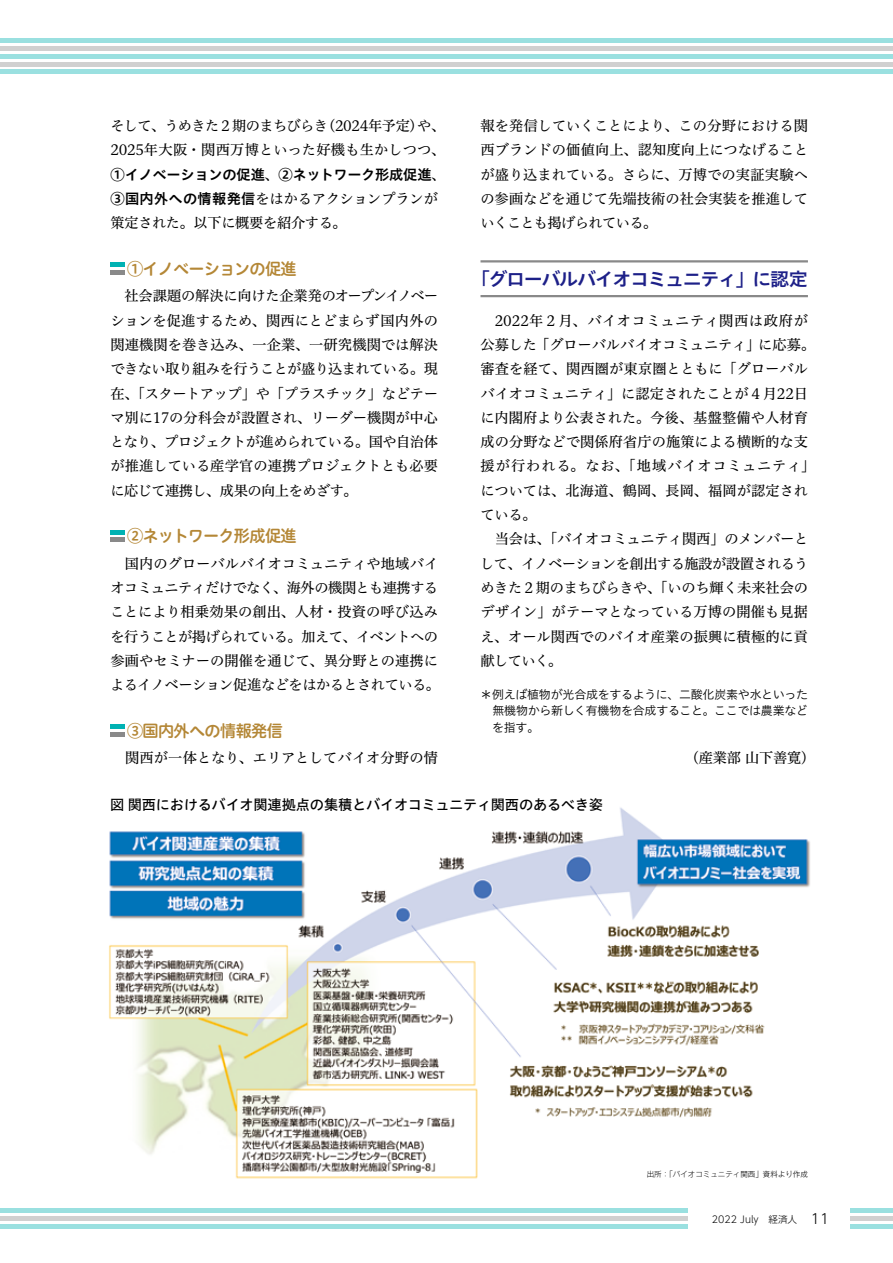
<style>
.page{position:relative;width:893px;height:1263px;background:#fff}
.page>*{position:absolute;margin:0;border:0;box-sizing:border-box;transform-origin:0 0}
.t1{font:18.6px "Hiragino UD Sans Std W6";letter-spacing:-.08em;color:#1d2088}
.t2{font:16.5px "Hiragino UD Sans R Std W6";letter-spacing:-.04em;color:#b48736}
.t3{font:14.25px/24.3px "Hiragino UD Serif Std W4";letter-spacing:-.01em;color:#000}
.t4{font:14.25px "Hiragino UD Sans Std W5";letter-spacing:-.02em;color:#000}
.t5{font:14.25px "Hiragino UD Sans Std W6";letter-spacing:-.02em;color:#000}
.t6{font:12px/16.5px "Hiragino UD Sans Std W3";letter-spacing:-.025em;color:#000;text-align:justify}
.t7{font:300 9.6px "UD Shin Go Pro";color:#000}
.t8{font:300 7.5px "Gothic MB101 Pro";color:#000}
.s1{font-family:"Hiragino UD Serif Std W4"}
.s2{font-family:"Hiragino UD Sans Std W6"}
.s3{font-size:13.8px}
</style>
<div class="page">
<div style="left:0;top:38px;width:893px;height:5px;background:#9ae0e0"></div>
<div style="left:0;top:46px;width:893px;height:5px;background:#d0d0d0"></div>
<div style="left:0;top:54px;width:893px;height:5px;background:#9ae0e0"></div>
<hr style="left:0;top:62px;width:893px;height:4px;background:#d0d0d0">
<div style="left:0;top:69px;width:893px;height:5px;background:#9ae0e0"></div>
<hr style="left:0;top:1209px;width:688px;height:4px;background:#9ae0e0">
<div style="left:0;top:1216px;width:688px;height:5px;background:#d0d0d0"></div>
<div style="left:0;top:1224px;width:688px;height:5px;background:#9ae0e0"></div>
<hr style="left:850px;top:1209px;width:43px;height:4px;background:#9ae0e0">
<div style="left:850px;top:1216px;width:43px;height:5px;background:#d0d0d0"></div>
<div style="left:850px;top:1224px;width:43px;height:5px;background:#9ae0e0"></div>
<svg style="left:111px;top:262px;width:13px;height:13px"></svg>
<svg style="left:111px;top:530px;width:13px;height:12px"></svg>
<svg style="left:111px;top:724px;width:13px;height:12px"></svg>
<hr style="left:480px;top:260px;width:328px;height:2px;background:#898989">
<hr style="left:480px;top:295px;width:328px;height:2px;background:#898989">
<img style="left:109px;top:807px;width:701px;height:372px">
<p class="t3" style="left:110px;top:113px;width:336px">そして、うめきた２期のまちびらき（2024年予定）や、<br>2025年大阪・関西万博といった好機も生かしつつ、</p>
<p class="t5" style="left:111px;top:163px;width:336px">①イノベーションの促進<span class="s1">、</span>②ネットワーク形成促進<span class="s1">、</span></p>
<p class="t3" style="left:111px;top:186px;width:329px"><span class="s2">③国内外への情報発信</span>をはかるアクションプランが策定された。以下に概要を紹介する。</p>
<p class="t2" style="left:127px;top:256px;width:171px">①イノベーションの促進</p>
<p class="t3" style="left:110px;top:283px;width:329px;text-align:justify">　社会課題の解決に向けた企業発のオープンイノベーションを促進するため、関西にとどまらず国内外の関連機関を巻き込み、一企業、一研究機関では解決できない取り組みを行うことが盛り込まれている。現在、「スタートアップ」や「プラスチック」などテーマ別に17の分科会が設置され、リーダー機関が中心となり、プロジェクトが進められている。国や自治体が推進している産学官の連携プロジェクトとも必要に応じて連携し、成果の向上をめざす。</p>
<p class="t2" style="left:127px;top:523px;width:171px">②ネットワーク形成促進</p>
<p class="t3" style="left:110px;top:550px;width:331px">　国内のグローバルバイオコミュニティや地域バイオコミュニティだけでなく、海外の機関とも連携することにより相乗効果の創出、人材・投資の呼び込みを行うことが掲げられている。加えて、イベントへの参画やセミナーの開催を通じて、異分野との連携によるイノベーション促進などをはかるとされている。</p>
<p class="t2" style="left:127px;top:718px;width:157px">③国内外への情報発信</p>
<p class="t3" style="left:111px;top:745px;width:329px">　関西が一体となり、エリアとしてバイオ分野の情</p>
<p class="t3" style="left:480px;top:113px;width:329px;text-align:justify">報を発信していくことにより、この分野における関西ブランドの価値向上、認知度向上につなげることが盛り込まれている。さらに、万博での実証実験への参画などを通じて先端技術の社会実装を推進していくことも掲げられている。</p>
<h1 class="t1" style="left:471px;top:265px;width:338px">「グローバルバイオコミュニティ」に認定</h1>
<p class="t3" style="left:480px;top:307px;width:337px">　2022年２月、バイオコミュニティ関西は政府が公募した「グローバルバイオコミュニティ」に応募。審査を経て、関西圏が東京圏とともに「グローバルバイオコミュニティ」に認定されたことが４月22日に内閣府より公表された。今後、基盤整備や人材育成の分野などで関係府省庁の施策による横断的な支援が行われる。なお、「地域バイオコミュニティ」については、北海道、鶴岡、長岡、福岡が認定されている。<br>　当会は、「バイオコミュニティ関西」のメンバーとして、イノベーションを創出する施設が設置されるうめきた２期のまちびらきや、｢いのち輝く未来社会のデザイン」がテーマとなっている万博の開催も見据え、オール関西でのバイオ産業の振興に積極的に貢献していく。</p>
<p class="t6" style="left:480px;top:685px;width:329px">＊例えば植物が光合成をするように、二酸化炭素や水といった　無機物から新しく有機物を合成すること。ここでは農業など　を指す。</p>
<p class="t3" style="left:692px;top:745px;width:118px">(産業部 山下善寛)</p>
<p class="t4" style="left:110px;top:794px;width:495px">図 関西におけるバイオ関連拠点の集積とバイオコミュニティ関西のあるべき姿</p>
<p class="t8" style="left:647px;top:1168px;width:163px">出所：「バイオコミュニティ関西」資料より作成</p>
<p class="t7" style="left:712px;top:1211px;width:119px">2022 July　経済人<span class="s3">　11</span></p>
</div>
